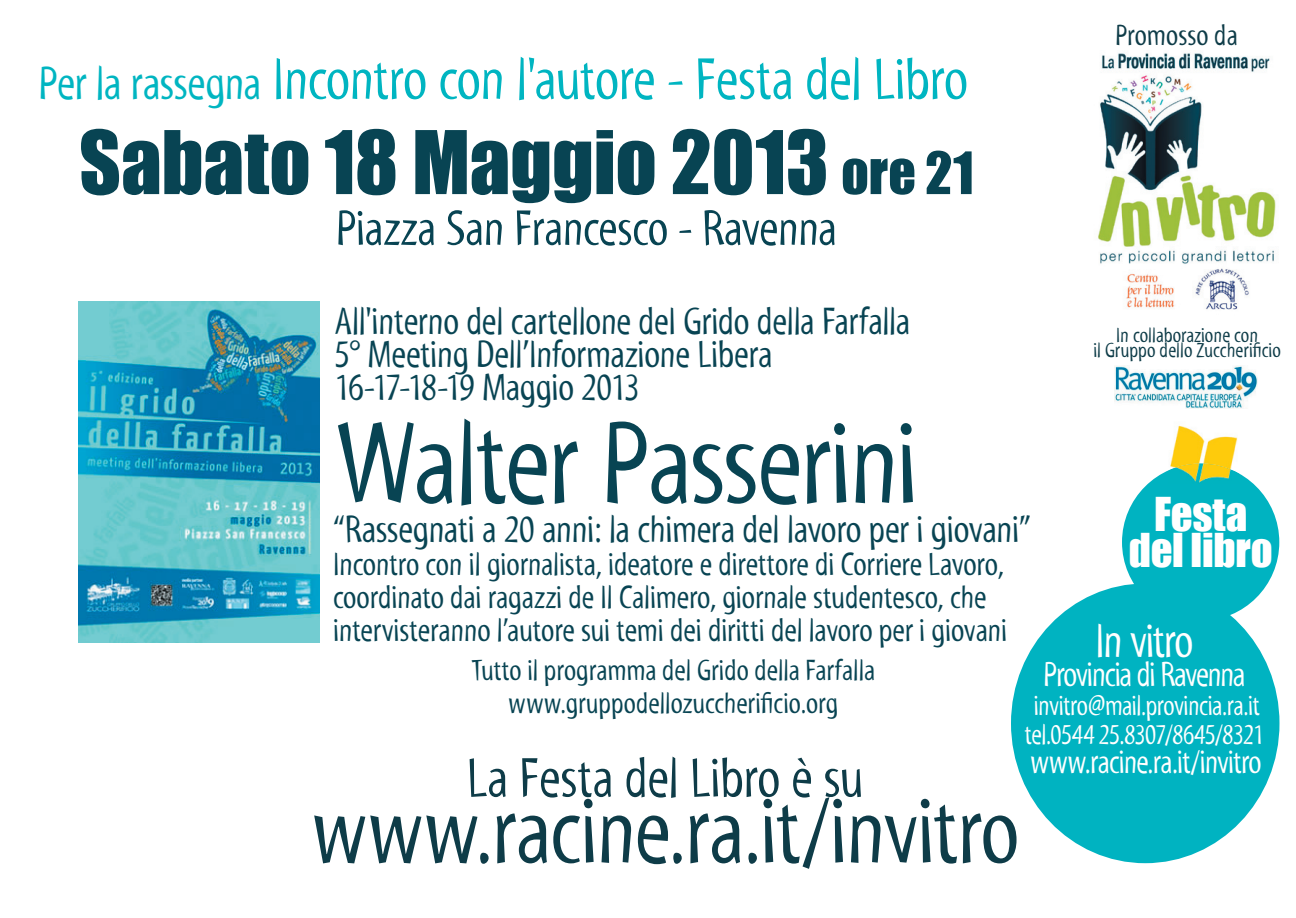
<style>
.page{position:relative;width:1296px;height:918px;background:#fff}
.page>*{position:absolute;margin:0;border:0;box-sizing:border-box;transform-origin:0 0}
.t1{font:120px "Myriad Std Tilt";letter-spacing:-.02em;color:#084453}
.t2{font:96px "Myriad Std Tilt";letter-spacing:-.015em;color:#0e3c48}
.t3{font:81px "Impact";letter-spacing:-.005em;color:#084453}
.t4{font:60px "Myriad Std Tilt";letter-spacing:-.01em;color:#00b5c1}
.t5{font:57px "Myriad Std Tilt";letter-spacing:-.005em;color:#0e3c48}
.t6{font:51px "Myriad Std Tilt";letter-spacing:-.015em;color:#084453}
.t7{font:48.9px "Myriad Std Tilt";letter-spacing:-.03em;color:#fff;scale:.96 1}
.t8{font:42.9px/36px "Impact";letter-spacing:-.005em;color:#fff;text-align:center}
.t9{font:39px/33px "Myriad Std Tilt";letter-spacing:-.01em;color:#084453}
.t10{font:35.7px "Myriad Std Tilt";letter-spacing:-.045em;color:#fff;scale:.96 1}
.t11{font:33.9px "Myriad Std Tilt";letter-spacing:-.025em;color:#fff;scale:.96 1}
.t12{font:33px/33px "Myriad Std Tilt";letter-spacing:-.005em;color:#084453}
.t13{font:30px/33px "Myriad Std Tilt";letter-spacing:-.005em;color:#084453;text-align:center}
.t14{font:30px "Myriad Std Tilt";color:#0e3c48}
.t15{font:28.8px/29.1px "Myriad Std Tilt";letter-spacing:-.02em;color:#fff;text-align:center;scale:.96 1}
.t16{font:21px/15px "Myriad Std Tilt";color:#0e3c48;text-align:center}
.s1{font-size:48px}
.s2{font-size:54px}
</style>
<div class="page">
<img style="left:78px;top:301px;width:241px;height:342px">
<img style="left:1115px;top:366px;width:143px;height:42px">
<img style="left:1098px;top:53px;width:178px;height:257px">
<div style="left:1011px;top:584px;width:269px;height:279px;background:#00b3c1;border-radius:50%"></div>
<div style="left:1122px;top:464px;width:157px;height:157px;background:#00b3c1;border-radius:50%"></div>
<img style="left:1170px;top:425px;width:68px;height:39px">
<img style="left:1169px;top:464px;width:70px;height:19px">
<h3 class="t4" style="left:38px;top:46px;width:931px"><span class="s1">Per la rassegna</span> Incontro con l'autore - Festa del Libro</h3>
<h3 class="t3" style="left:79px;top:99px;width:896px">Sabato 18 Maggio 2013 <span class="s2">ore 21</span></h3>
<h3 class="t6" style="left:335px;top:200px;width:503px">Piazza San Francesco - Ravenna</h3>
<p class="t9" style="left:334px;top:305px;width:578px">All'interno del cartellone deI Grido della Farfalla<br>5° Meeting Dell’Informazione Libera<br>16-17-18-19 Maggio 2013</p>
<p class="t14" style="left:1115px;top:19px;width:125px">Promosso da</p>
<p class="t16" style="left:1093px;top:328px;width:189px">In collaborazione con<br>il Gruppo dello Zuccherificio</p>
<h1 class="t1" style="left:336px;top:398px;width:584px">Walter Passerini</h1>
<p class="t9" style="left:333px;top:513px;width:699px">“Rassegnati a 20 anni: la chimera del lavoro per i giovani”</p>
<p class="t12" style="left:333px;top:548px;width:676px">Incontro con il giornalista, ideatore e direttore di Corriere Lavoro, coordinato dai ragazzi de Il Calimero, giornale studentesco, che intervisteranno l’autore sui temi dei diritti del lavoro per i giovani</p>
<h3 class="t8" style="left:1129px;top:495px;width:145px">Festa del libro</h3>
<h3 class="t7" style="left:1095px;top:614px;width:104px">In vitro</h3>
<p class="t10" style="left:1043px;top:655px;width:212px">Provincia di Ravenna</p>
<p class="t15" style="left:1025px;top:692px;width:251px">invitro@mail.provincia.ra.it tel.0544 25.8307/8645/8321</p>
<p class="t11" style="left:1030px;top:744px;width:243px">www.racine.ra.it/invitro</p>
<p class="t13" style="left:471px;top:654px;width:405px">Tutto il programma del Grido della Farfalla www.gruppodellozuccherificio.org</p>
<h3 class="t5" style="left:467px;top:747px;width:398px">La Festa del Libro è su</h3>
<h2 class="t2" style="left:311px;top:779px;width:710px">www.racine.ra.it/invitro</h2>
</div>
